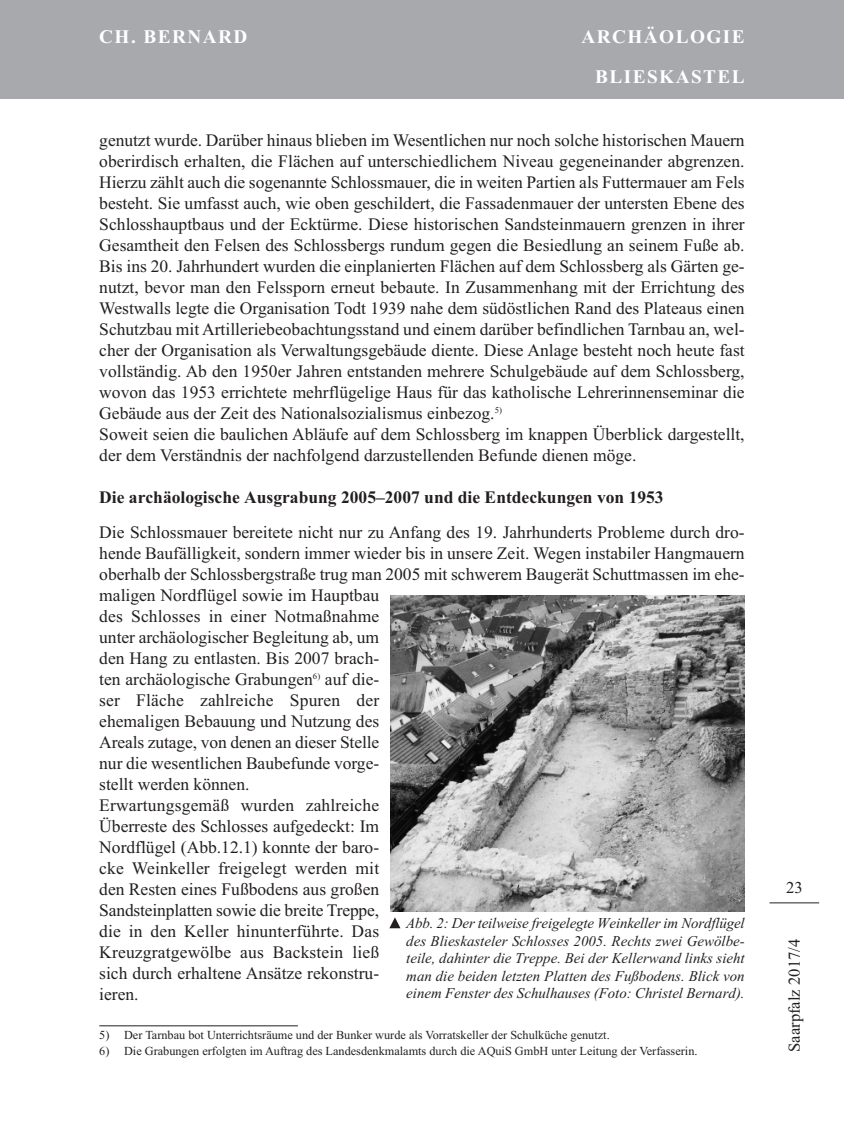
<style>
.page{position:relative;width:844px;height:1141px;background:#fff}
.page>*{position:absolute;margin:0;border:0;box-sizing:border-box;transform-origin:0 0}
.t1{font:700 21px "Times New Roman";letter-spacing:.075em;color:#fff}
.t2{font:700 19.25px/40.2px "Times New Roman";letter-spacing:.075em;color:#fff;text-align:right}
.t3{font:17.5px/21px "Times New Roman";color:#231f20}
.t4{font:700 17.5px "Times New Roman";color:#231f20}
.t5{font:16.62px "Times New Roman";color:#231f20}
.t6{font:italic 14.88px/17.5px "Times New Roman";color:#231f20;text-align:justify}
.t7{font:12.25px "Times New Roman";color:#231f20}
</style>
<div class="page">
<hr style="left:769px;top:902px;width:50px;height:1px;background:#231f20">
<div style="left:0;top:0;width:843px;height:98px;background:#a8a9ad"></div>
<img style="left:390px;top:596px;width:354px;height:315px">
<hr style="left:99px;top:1025px;width:199px;height:1px;background:#231f20">
<svg style="left:389px;top:917px;width:11px;height:11px"></svg>
<p class="t2" style="left:99px;top:16px;width:150px">CH. BERNARD</p>
<p class="t2" style="left:581px;top:16px;width:165px">ARCHÄOLOGIE<br>BLIESKASTEL</p>
<p class="t1" style="left:99px;top:24px;width:251px">XXXXXXXXXXXXXXX</p>
<p class="t1" style="left:428px;top:24px;width:318px">XXXXXXXXXXXXXXXXXXX</p>
<p class="t3" style="left:99px;top:130px;width:646px">genutzt wurde. Darüber hinaus blieben im Wesentlichen nur noch solche historischen Mauern oberirdisch erhalten, die Flächen auf unterschiedlichem Niveau gegeneinander abgrenzen.<br>Hierzu zählt auch die sogenannte Schlossmauer, die in weiten Partien als Futtermauer am Fels besteht. Sie umfasst auch, wie oben geschildert, die Fassadenmauer der untersten Ebene des Schlosshauptbaus und der Ecktürme. Diese historischen Sandsteinmauern grenzen in ihrer Gesamtheit den Felsen des Schlossbergs rundum gegen die Besiedlung an seinem Fuße ab.<br>Bis ins 20. Jahrhundert wurden die einplanierten Flächen auf dem Schlossberg als Gärten ge&shy;nutzt, bevor man den Felssporn erneut bebaute. In Zusammenhang mit der Errichtung des Westwalls legte die Organisation Todt 1939 nahe dem südöstlichen Rand des Plateaus einen Schutzbau mit Artilleriebeobachtungsstand und einem darüber befindlichen Tarnbau an, wel&shy;cher der Organisation als Verwaltungsgebäude diente. Diese Anlage besteht noch heute fast vollständig. Ab den 1950er Jahren entstanden mehrere Schulgebäude auf dem Schlossberg, wovon das 1953 errichtete mehrflügelige Haus für das katholische Lehrerinnenseminar die Gebäude aus der Zeit des Nationalsozialismus einbezog.<sup>5)<br></sup>Soweit seien die baulichen Abläufe auf dem Schlossberg im knappen Überblick dargestellt, der dem Verständnis der nachfolgend darzustellenden Befunde dienen möge.</p>
<p class="t4" style="left:99px;top:487px;width:565px">Die archäologische Ausgrabung 2005–2007 und die Entdeckungen von 1953</p>
<p class="t3" style="left:99px;top:522px;width:646px">Die Schlossmauer bereitete nicht nur zu Anfang des 19. Jahrhunderts Probleme durch dro&shy;hende Baufälligkeit, sondern immer wieder bis in unsere Zeit. Wegen instabiler Hangmauern oberhalb der Schlossbergstraße trug man 2005 mit schwerem Baugerät Schuttmassen im ehe&shy;maligen Nordflügel sowie im Hauptbau<br>des Schlosses in einer Notmaßnahme<br>unter archäologischer Begleitung ab, um<br>den Hang zu entlasten. Bis 2007 brach-<br>ten archäologische Grabungen<sup>6)</sup> auf die-<br>ser Fläche zahlreiche Spuren der<br>ehemaligen Bebauung und Nutzung des<br>Areals zutage, von denen an dieser Stelle<br>nur die wesentlichen Baubefunde vorge-<br>stellt werden können.<br>Erwartungsgemäß wurden zahlreiche<br>Überreste des Schlosses aufgedeckt: Im<br>Nordflügel (Abb.12.1) konnte der baro-<br>cke Weinkeller freigelegt werden mit<br>den Resten eines Fußbodens aus großen<br>Sandsteinplatten sowie die breite Treppe,<br>die in den Keller hinunterführte. Das<br>Kreuzgratgewölbe aus Backstein ließ<br>sich durch erhaltene Ansätze rekonstru-<br>ieren.</p>
<p class="t7" style="left:99px;top:1028px;width:512px">5) Der Tarnbau bot Unterrichtsräume und der Bunker wurde als Vorratskeller der Schulküche genutzt.</p>
<p class="t7" style="left:99px;top:1044px;width:599px">6) Die Grabungen erfolgten im Auftrag des Landesdenkmalamts durch die AQuiS GmbH unter Leitung der Verfasserin.</p>
<p class="t6" style="left:406px;top:914px;width:340px">Abb. 2: Der teilweise freigelegte Weinkeller im Nordflügel des Blieskasteler Schlosses 2005. Rechts zwei Gewölbe&shy;teile, dahinter die Treppe. Bei der Kellerwand links sieht man die beiden letzten Platten des Fußbodens. Blick von einem Fenster des Schulhauses (Foto: Christel Bernard).</p>
<p class="t5" style="left:785px;top:877px;width:18px">23</p>
<p class="t5" style="left:784px;top:1052px;width:115px;rotate:-90deg">Saarpfalz 2017/4</p>
</div>
